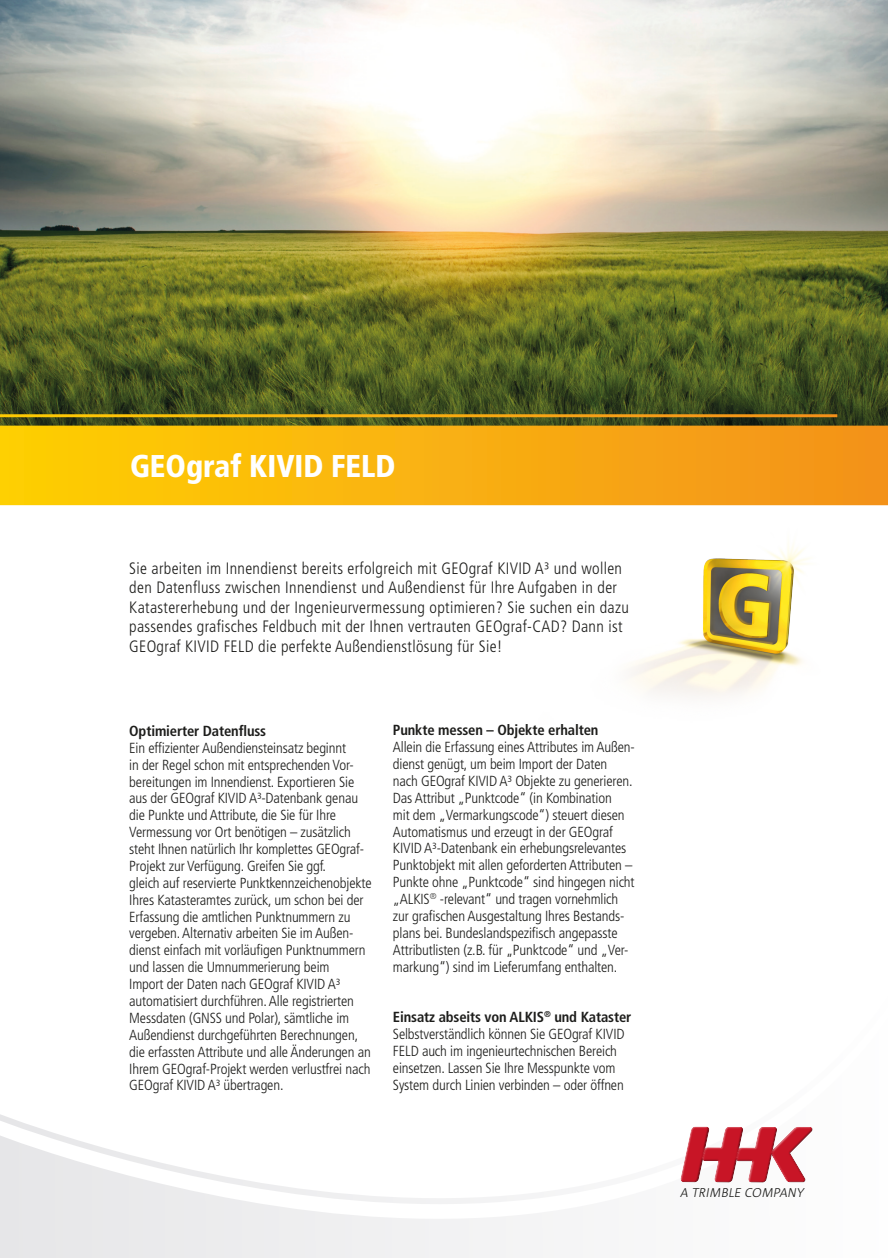
<style>
.page{position:relative;width:888px;height:1258px;background:#fff}
.page>*{position:absolute;margin:0;border:0;box-sizing:border-box;transform-origin:0 0}
.t1{font:900 condensed 31.5px "Frutiger LT Std";color:#fff;scale:.95 1}
.t2{font:300 condensed 16.5px/19.5px "Frutiger LT Std";letter-spacing:.02em;color:#1d1d1b}
.t3{font:300 condensed 14.7px "Frutiger LT Std";letter-spacing:-.01em;color:#1d1d1b}
.t4{font:700 condensed 14.7px "Frutiger LT Std";letter-spacing:-.01em;color:#1d1d1b}
.t5{font:italic 12.6px "Agro Sans Light Caps";color:#1d1d1b}
</style>
<div class="page">
<img style="left:0;top:0;width:888px;height:426px">
<img style="left:630px;top:544px;width:179px;height:153px">
<svg style="left:0;top:1114px;width:813px;height:144px"></svg>
<div style="left:680px;top:1127px;width:132px;height:55px;background:#1d1d1b;opacity:.75"></div>
<div style="left:0;top:426px;width:888px;height:79px;background:linear-gradient(to right,#ffd002,#f3911c)"></div>
<hr style="left:0;top:414px;width:837px;height:3px;background:#fff">
<p class="t1" style="left:130px;top:447px;width:281px">GEOgraf KIVID FELD</p>
<p class="t2" style="left:129px;top:558px;width:501px">Sie arbeiten im Innendienst bereits erfolgreich mit GEOgraf KIVID A³ und wollen den Datenfluss zwischen Innendienst und Außendienst für Ihre Aufgaben in der Katastererhebung und der Ingenieurvermessung optimieren? Sie suchen ein dazu passendes grafisches Feldbuch mit der Ihnen vertrauten GEOgraf-CAD? Dann ist GEOgraf KIVID FELD die perfekte Außendienstlösung für Sie!</p>
<p class="t4" style="left:129px;top:722px;width:138px">Optimierter Datenfluss</p>
<p class="t3" style="left:129px;top:739px;width:218px">Ein effizienter Außendiensteinsatz beginnt</p>
<p class="t3" style="left:129px;top:756px;width:226px">in der Regel schon mit entsprechenden Vor-</p>
<p class="t3" style="left:129px;top:773px;width:226px">bereitungen im Innendienst. Exportieren Sie</p>
<p class="t3" style="left:129px;top:790px;width:230px">aus der GEOgraf KIVID A³-Datenbank genau</p>
<p class="t3" style="left:129px;top:807px;width:208px">die Punkte und Attribute, die Sie für Ihre</p>
<p class="t3" style="left:129px;top:824px;width:223px">Vermessung vor Ort benötigen – zusätzlich</p>
<p class="t3" style="left:129px;top:841px;width:236px">steht Ihnen natürlich Ihr komplettes GEOgraf-</p>
<p class="t3" style="left:129px;top:857px;width:198px">Projekt zur Verfügung. Greifen Sie ggf.</p>
<p class="t3" style="left:129px;top:874px;width:244px">gleich auf reservierte Punktkennzeichenobjekte</p>
<p class="t3" style="left:129px;top:891px;width:236px">Ihres Katasteramtes zurück, um schon bei der</p>
<p class="t3" style="left:129px;top:908px;width:223px">Erfassung die amtlichen Punktnummern zu</p>
<p class="t3" style="left:129px;top:925px;width:226px">vergeben. Alternativ arbeiten Sie im Außen-</p>
<p class="t3" style="left:129px;top:942px;width:238px">dienst einfach mit vorläufigen Punktnummern</p>
<p class="t3" style="left:129px;top:959px;width:202px">und lassen die Umnummerierung beim</p>
<p class="t3" style="left:129px;top:976px;width:212px">Import der Daten nach GEOgraf KIVID A³</p>
<p class="t3" style="left:129px;top:992px;width:226px">automatisiert durchführen. Alle registrierten</p>
<p class="t3" style="left:129px;top:1009px;width:221px">Messdaten (GNSS und Polar), sämtliche im</p>
<p class="t3" style="left:129px;top:1026px;width:230px">Außendienst durchgeführten Berechnungen,</p>
<p class="t3" style="left:129px;top:1043px;width:243px">die erfassten Attribute und alle Änderungen an</p>
<p class="t3" style="left:129px;top:1060px;width:243px">Ihrem GEOgraf-Projekt werden verlustfrei nach</p>
<p class="t3" style="left:129px;top:1077px;width:156px">GEOgraf KIVID A³ übertragen.</p>
<p class="t4" style="left:393px;top:721px;width:207px">Punkte messen – Objekte erhalten</p>
<p class="t3" style="left:393px;top:739px;width:243px">Allein die Erfassung eines Attributes im Außen-</p>
<p class="t3" style="left:393px;top:756px;width:216px">dienst genügt, um beim Import der Daten</p>
<p class="t3" style="left:393px;top:772px;width:241px">nach GEOgraf KIVID A³ Objekte zu generieren.</p>
<p class="t3" style="left:393px;top:789px;width:220px">Das Attribut „Punktcode“ (in Kombination</p>
<p class="t3" style="left:393px;top:806px;width:233px">mit dem „Vermarkungscode“) steuert diesen</p>
<p class="t3" style="left:393px;top:823px;width:221px">Automatismus und erzeugt in der GEOgraf</p>
<p class="t3" style="left:393px;top:840px;width:235px">KIVID A³-Datenbank ein erhebungsrelevantes</p>
<p class="t3" style="left:393px;top:857px;width:241px">Punktobjekt mit allen geforderten Attributen –</p>
<p class="t3" style="left:393px;top:874px;width:243px">Punkte ohne „Punktcode“ sind hingegen nicht</p>
<p class="t3" style="left:393px;top:891px;width:227px">„ALKIS<sup>®</sup> -relevant“ und tragen vornehmlich</p>
<p class="t3" style="left:393px;top:907px;width:233px">zur grafischen Ausgestaltung Ihres Bestands-</p>
<p class="t3" style="left:393px;top:924px;width:226px">plans bei. Bundeslandspezifisch angepasste</p>
<p class="t3" style="left:393px;top:941px;width:237px">Attributlisten (z.B. für „Punktcode“ und „Ver-</p>
<p class="t3" style="left:393px;top:958px;width:226px">markung“) sind im Lieferumfang enthalten.</p>
<p class="t4" style="left:393px;top:1008px;width:240px">Einsatz abseits von ALKIS<sup>®</sup> und Kataster</p>
<p class="t3" style="left:393px;top:1026px;width:233px">Selbstverständlich können Sie GEOgraf KIVID</p>
<p class="t3" style="left:393px;top:1042px;width:226px">FELD auch im ingenieurtechnischen Bereich</p>
<p class="t3" style="left:393px;top:1059px;width:224px">einsetzen. Lassen Sie Ihre Messpunkte vom</p>
<p class="t3" style="left:393px;top:1076px;width:232px">System durch Linien verbinden – oder öffnen</p>
<p class="t5" style="left:680px;top:1186px;width:127px">A TRIMBLE COMPANY</p>
</div>
